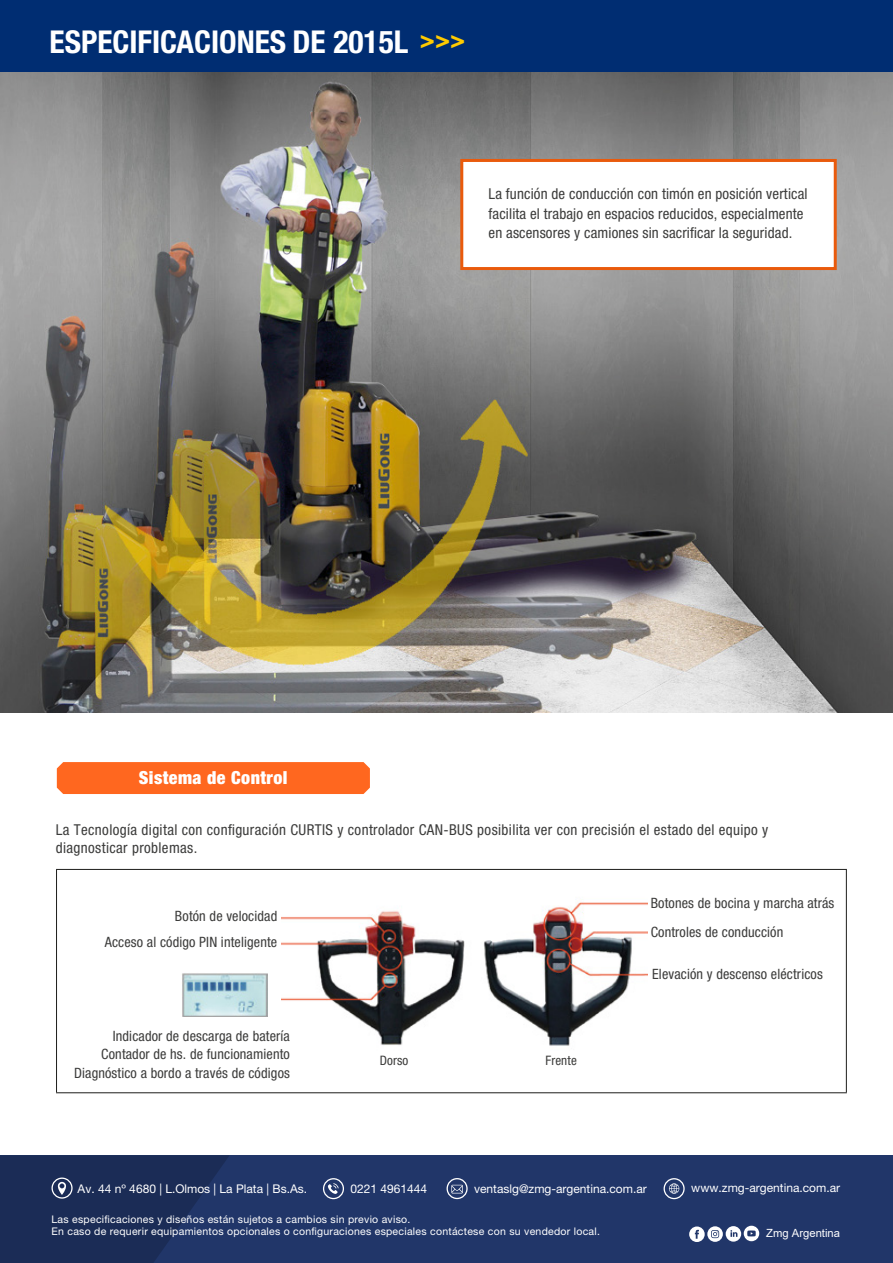
<style>
.page{position:relative;width:893px;height:1263px;background:#fff}
.page>*{position:absolute;margin:0;border:0;box-sizing:border-box;transform-origin:0 0}
.t1{font:700 condensed 31.5px "Helvetica Neue LT Pro";color:#fff}
.t2{font:900 condensed 18px "Helvetica Neue LT Pro";letter-spacing:.025em;color:#fff}
.t3{font:condensed 15px/19.5px "Helvetica Neue LT Pro";letter-spacing:.01em;color:#3c3c3b}
.t4{font:condensed 14.25px/18.8px "Helvetica Neue LT Pro";letter-spacing:.01em;color:#3c3c3b;text-align:right}
.t5{font:condensed 13.05px "Helvetica Neue LT Pro";letter-spacing:.01em;color:#3c3c3b}
.t6{font:12px "Helvetica Neue LT Pro";color:#fff}
.t7{font:11.25px "Arial";color:#fff}
.t8{font:10.5px/12.6px "Helvetica Neue LT Pro";letter-spacing:.025em;color:#fff}
</style>
<div class="page">
<img style="left:281px;top:902px;width:367px;height:144px">
<img style="left:182px;top:973px;width:85px;height:43px">
<div style="left:57px;top:762px;width:313px;height:32px;background:#ff671f"></div>
<hr style="left:56px;top:869px;width:791px;height:1px;background:#1d1d1b">
<hr style="left:56px;top:870px;width:1px;height:222px;background:#1d1d1b">
<hr style="left:846px;top:870px;width:1px;height:222px;background:#1d1d1b">
<hr style="left:56px;top:1092px;width:791px;height:1px;background:#1d1d1b">
<img style="left:0;top:72px;width:893px;height:640px">
<div style="left:0;top:0;width:893px;height:72px;background:#002d72"></div>
<div style="left:462px;top:160px;width:373px;height:109px;background:#fff"></div>
<div style="left:460px;top:159px;width:377px;height:111px;border:3px solid #e95a0c"></div>
<div style="left:0;top:1155px;width:893px;height:108px;background:#213669"></div>
<svg style="left:669px;top:1183px;width:10px;height:11px"></svg>
<div style="left:664px;top:1178px;width:21px;height:21px;border:1px solid #fff;border-radius:50%"></div>
<svg style="left:451px;top:1185px;width:12px;height:8px"></svg>
<div style="left:447px;top:1178px;width:21px;height:21px;border:1px solid #fff;border-radius:50%"></div>
<svg style="left:0;top:1155px;width:229px;height:108px"></svg>
<div style="left:52px;top:1177px;width:21px;height:21px;border:1px solid #fff;border-radius:50%"></div>
<svg style="left:328px;top:1183px;width:11px;height:11px"></svg>
<div style="left:323px;top:1178px;width:21px;height:21px;border:1px solid #fff;border-radius:50%"></div>
<div style="left:744px;top:1226px;width:15px;height:15px;background:#fff;border-radius:50%"></div>
<svg style="left:747px;top:1230px;width:9px;height:6px"></svg>
<svg style="left:689px;top:1226px;width:16px;height:16px"></svg>
<svg style="left:695px;top:1230px;width:4px;height:9px"></svg>
<svg style="left:707px;top:1226px;width:16px;height:16px"></svg>
<svg style="left:711px;top:1230px;width:8px;height:8px"></svg>
<div style="left:726px;top:1226px;width:15px;height:15px;background:#fff;border-radius:50%"></div>
<svg style="left:730px;top:1230px;width:7px;height:7px"></svg>
<h1 class="t1" style="left:50px;top:23px;width:417px">ESPECIFICACIONES DE 2015L <sup>&gt;&gt;&gt;</sup></h1>
<p class="t3" style="left:489px;top:184px;width:321px">La función de conducción con timón en posición vertical facilita el trabajo en espacios reducidos, especialmente en ascensores y camiones sin sacrificar la seguridad.</p>
<p class="t2" style="left:139px;top:766px;width:150px">Sistema de Control</p>
<p class="t3" style="left:56px;top:820px;width:714px;line-height:18px">La Tecnología digital con configuración CURTIS y controlador CAN-BUS posibilita ver con precisión el estado del equipo y diagnosticar problemas.</p>
<p class="t4" style="left:105px;top:902px;width:174px;line-height:26.7px">Botón de velocidad<br>Acceso al código PIN inteligente</p>
<p class="t4" style="left:74px;top:1026px;width:217px">Indicador de descarga de batería<br>Contador de hs. de funcionamiento<br>Diagnóstico a bordo a través de códigos</p>
<p class="t5" style="left:380px;top:1052px;width:30px">Dorso</p>
<p class="t5" style="left:545px;top:1052px;width:33px">Frente</p>
<p class="t4" style="left:651px;top:888px;width:185px;line-height:29px;text-align:left">Botones de bocina y marcha atrás<br>Controles de conducción</p>
<p class="t4" style="left:652px;top:965px;width:172px">Elevación y descenso eléctricos</p>
<p class="t6" style="left:78px;top:1181px;width:231px">Av. 44 nº 4680 | L.Olmos | La Plata | Bs.As.</p>
<p class="t6" style="left:350px;top:1181px;width:78px">0221 4961444</p>
<p class="t6" style="left:474px;top:1181px;width:174px">ventaslg@zmg-argentina.com.ar</p>
<p class="t6" style="left:691px;top:1181px;width:150px">www.zmg-argentina.com.ar</p>
<p class="t8" style="left:52px;top:1212px;width:550px">Las especificaciones y diseños están sujetos a cambios sin previo aviso.<br>En caso de requerir equipamientos opcionales o configuraciones especiales contáctese con su vendedor local.</p>
<p class="t7" style="left:766px;top:1225px;width:75px">Zmg Argentina</p>
</div>
